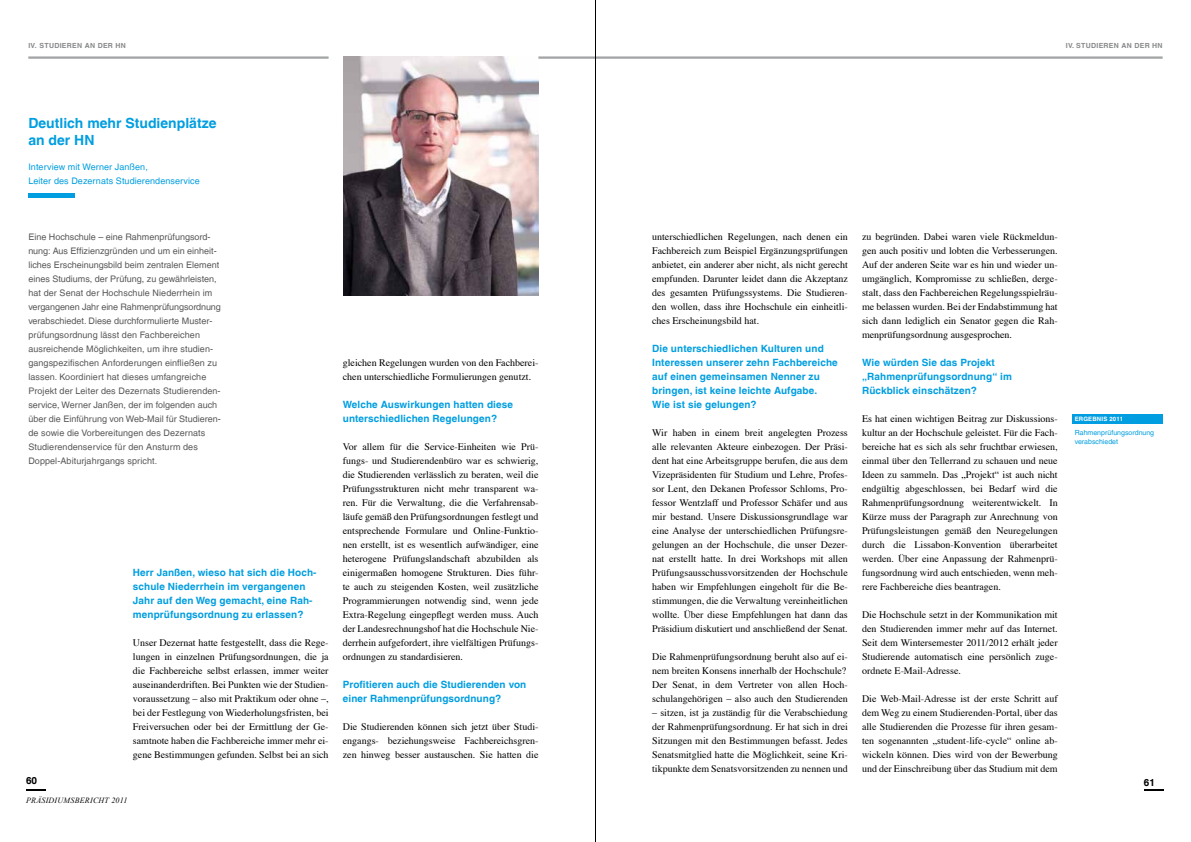
<style>
.page{position:relative;width:1191px;height:842px;background:#fff}
.page>*{position:absolute;margin:0;border:0;box-sizing:border-box;transform-origin:0 0}
.t1{font:700 14px/17.5px "Helvetica LT";color:#009ee0}
.t2{font:10px/14px "Times";color:#000;text-align:justify}
.t3{font:700 10px/14px "Helvetica LT";letter-spacing:.01em;color:#009ee0}
.t4{font:700 10px "Helvetica LT";color:#000}
.t5{font:9px/14px "Helvetica LT";letter-spacing:.01em;color:#58585a}
.t6{font:9px/14px "Helvetica LT";letter-spacing:.01em;color:#009ee0}
.t7{font:italic 8px "Times New Roman";letter-spacing:.03em;color:#000}
.t8{font:700 7px "Helvetica LT";letter-spacing:.04em;color:#87888a}
.t9{font:7px/9.3px "Helvetica LT";color:#009ee0}
.t10{font:700 6px "Helvetica LT";letter-spacing:.03em;color:#fff}
</style>
<div class="page">
<svg style="left:26px;top:789px;width:19px;height:2px"></svg>
<hr style="left:28px;top:57px;width:300px;height:1px;background:#87888a">
<hr style="left:28px;top:58px;width:300px;height:1px;background:#87888a">
<img style="left:343px;top:57px;width:196px;height:239px">
<div style="left:28px;top:193px;width:47px;height:5px;background:#009ee0"></div>
<svg style="left:1144px;top:789px;width:19px;height:2px"></svg>
<div style="left:1071px;top:414px;width:91px;height:10px;background:#009ee0"></div>
<hr style="left:538px;top:57px;width:624px;height:1px;background:#87888a">
<hr style="left:538px;top:58px;width:624px;height:1px;background:#87888a">
<hr style="left:595px;top:0;width:1px;height:842px;background:#000">
<p class="t8" style="left:28px;top:41px;width:17px">IV. studieren</p>
<p class="t8" style="left:85px;top:41px;width:19px">an der</p>
<p class="t8" style="left:116px;top:41px;width:12px">HN</p>
<h1 class="t1" style="left:28px;top:114px;width:190px">Deutlich mehr Studienplätze an der HN</h1>
<p class="t6" style="left:28px;top:160px;width:173px">Interview mit Werner Janßen,<br>Leiter des Dezernats Studierendenservice</p>
<p class="t5" style="left:28px;top:230px;width:194px">Eine Hochschule – eine Rahmenprüfungsord&shy;nung: Aus Effizienzgründen und um ein einheit&shy;liches Erscheinungsbild beim zentralen Element eines Studiums, der Prüfung, zu gewährleisten, hat der Senat der Hochschule Niederrhein im vergangenen Jahr eine Rahmenprüfungsordnung verabschiedet. Diese durchformulierte Muster&shy;prüfungsordnung lässt den Fachbereichen ausreichende Möglichkeiten, um ihre studien&shy;gangspezifischen Anforderungen einfließen zu lassen. Koordiniert hat dieses umfangreiche Projekt der Leiter des Dezernats Studierenden&shy;service, Werner Janßen, der im folgenden auch über die Einführung von Web-Mail für Studieren&shy;de sowie die Vorbereitungen des Dezernats Studierendenservice für den Ansturm des Doppel-Abiturjahrgangs spricht.</p>
<p class="t3" style="left:133px;top:565px;width:185px">Herr Janßen, wieso hat sich die Hoch&shy;schule Niederrhein im vergangenen Jahr auf den Weg gemacht, eine Rah&shy;menprüfungsordnung zu erlassen?</p>
<p class="t2" style="left:133px;top:636px;width:197px">Unser Dezernat hatte festgestellt, dass die Rege&shy;lungen in einzelnen Prüfungsordnungen, die ja die Fachbereiche selbst erlassen, immer weiter auseinanderdriften. Bei Punkten wie der Studien&shy;voraussetzung – also mit Praktikum oder ohne –, bei der Festlegung von Wiederholungsfristen, bei Freiversuchen oder bei der Ermittlung der Ge&shy;samtnote haben die Fachbereiche immer mehr ei&shy;gene Bestimmungen gefunden. Selbst bei an sich</p>
<p class="t4" style="left:26px;top:775px;width:13px">60</p>
<p class="t7" style="left:26px;top:795px;width:103px">PRÄSIDIUMSBERICHT 2011</p>
<p class="t2" style="left:343px;top:356px;width:197px">gleichen Regelungen wurden von den Fachberei&shy;chen unterschiedliche Formulierungen genutzt.</p>
<p class="t3" style="left:343px;top:397px;width:172px">Welche Auswirkungen hatten diese unterschiedlichen Regelungen?</p>
<p class="t2" style="left:343px;top:440px;width:197px">Vor allem für die Service-Einheiten wie Prü&shy;fungs- und Studierendenbüro war es schwierig, die Studierenden verlässlich zu beraten, weil die Prüfungsstrukturen nicht mehr transparent wa&shy;ren. Für die Verwaltung, die die Verfahrensab&shy;läufe gemäß den Prüfungsordnungen festlegt und entsprechende Formulare und Online-Funktio&shy;nen erstellt, ist es wesentlich aufwändiger, eine heterogene Prüfungslandschaft abzubilden als einigermaßen homogene Strukturen. Dies führ&shy;te auch zu steigenden Kosten, weil zusätzliche Programmierungen notwendig sind, wenn jede Extra-Regelung eingepflegt werden muss. Auch der Landesrechnungshof hat die Hochschule Nie&shy;derrhein aufgefordert, ihre vielfältigen Prüfungs&shy;ordnungen zu standardisieren.</p>
<p class="t3" style="left:343px;top:677px;width:185px">Profitieren auch die Studierenden von einer Rahmenprüfungsordnung?</p>
<p class="t2" style="left:343px;top:720px;width:197px">Die Studierenden können sich jetzt über Studi&shy;engangs- beziehungsweise Fachbereichsgren&shy;zen hinweg besser austauschen. Sie hatten die</p>
<p class="t8" style="left:1065px;top:41px;width:17px">IV. studieren</p>
<p class="t8" style="left:1121px;top:41px;width:19px">an der</p>
<p class="t8" style="left:1152px;top:41px;width:12px">HN</p>
<p class="t2" style="left:652px;top:230px;width:197px">unterschiedlichen Regelungen, nach denen ein Fachbereich zum Beispiel Ergänzungsprüfungen anbietet, ein anderer aber nicht, als nicht gerecht empfunden. Darunter leidet dann die Akzeptanz des gesamten Prüfungssystems. Die Studieren&shy;den wollen, dass ihre Hochschule ein einheitli&shy;ches Erscheinungsbild hat.</p>
<p class="t3" style="left:652px;top:341px;width:187px">Die unterschiedlichen Kulturen und Interessen unserer zehn Fachbereiche auf einen gemeinsamen Nenner zu bringen, ist keine leichte Aufgabe.<br>Wie ist sie gelungen?</p>
<p class="t2" style="left:652px;top:426px;width:197px">Wir haben in einem breit angelegten Prozess alle relevanten Akteure einbezogen. Der Präsi&shy;dent hat eine Arbeitsgruppe berufen, die aus dem Vizepräsidenten für Studium und Lehre, Profes&shy;sor Lent, den Dekanen Professor Schloms, Pro&shy;fessor Wentzlaff und Professor Schäfer und aus mir bestand. Unsere Diskussionsgrundlage war eine Analyse der unterschiedlichen Prüfungsre&shy;gelungen an der Hochschule, die unser Dezer&shy;nat erstellt hatte. In drei Workshops mit allen Prüfungsausschussvorsitzenden der Hochschule haben wir Empfehlungen eingeholt für die Be&shy;stimmungen, die die Verwaltung vereinheitlichen wollte. Über diese Empfehlungen hat dann das Präsidium diskutiert und anschließend der Senat.</p>
<p class="t2" style="left:652px;top:650px;width:197px;text-align:left">Die Rahmenprüfungsordnung beruht also auf ei&shy;nem breiten Konsens innerhalb der Hochschule?<br>Der Senat, in dem Vertreter von allen Hoch&shy;schulangehörigen – also auch den Studierenden</p>
<p class="t2" style="left:652px;top:706px;width:197px">– sitzen, ist ja zuständig für die Verabschiedung der Rahmenprüfungsordnung. Er hat sich in drei Sitzungen mit den Bestimmungen befasst. Jedes Senatsmitglied hatte die Möglichkeit, seine Kri&shy;tikpunkte dem Senatsvorsitzenden zu nennen und</p>
<p class="t2" style="left:862px;top:230px;width:197px">zu begründen. Dabei waren viele Rückmeldun&shy;gen auch positiv und lobten die Verbesserungen.<br>Auf der anderen Seite war es hin und wieder un&shy;umgänglich, Kompromisse zu schließen, derge&shy;stalt, dass den Fachbereichen Regelungsspielräu&shy;me belassen wurden. Bei der Endabstimmung hat sich dann lediglich ein Senator gegen die Rah&shy;menprüfungsordnung ausgesprochen.</p>
<p class="t3" style="left:862px;top:355px;width:151px">Wie würden Sie das Projekt „Rahmenprüfungsordnung“ im<br>Rückblick einschätzen?</p>
<p class="t2" style="left:862px;top:412px;width:197px">Es hat einen wichtigen Beitrag zur Diskussions&shy;kultur an der Hochschule geleistet. Für die Fach&shy;bereiche hat es sich als sehr fruchtbar erwiesen, einmal über den Tellerrand zu schauen und neue Ideen zu sammeln. Das „Projekt“ ist auch nicht endgültig abgeschlossen, bei Bedarf wird die Rahmenprüfungsordnung weiterentwickelt. In Kürze muss der Paragraph zur Anrechnung von Prüfungsleistungen gemäß den Neuregelungen durch die Lissabon-Konvention überarbeitet werden. Über eine Anpassung der Rahmenprü&shy;fungsordnung wird auch entschieden, wenn meh&shy;rere Fachbereiche dies beantragen.</p>
<p class="t2" style="left:862px;top:608px;width:197px">Die Hochschule setzt in der Kommunikation mit den Studierenden immer mehr auf das Internet.<br>Seit dem Wintersemester 2011/2012 erhält jeder Studierende automatisch eine persönlich zuge&shy;ordnete E-Mail-Adresse.</p>
<p class="t2" style="left:862px;top:692px;width:197px">Die Web-Mail-Adresse ist der erste Schritt auf dem Weg zu einem Studierenden-Portal, über das alle Studierenden die Prozesse für ihren gesam&shy;ten sogenannten „student-life-cycle“ online ab&shy;wickeln können. Dies wird von der Bewerbung und der Einschreibung über das Studium mit dem</p>
<p class="t10" style="left:1074px;top:415px;width:10px">Ergebnis</p>
<p class="t10" style="left:1109px;top:415px;width:15px">2011</p>
<p class="t9" style="left:1074px;top:428px;width:81px">Rahmenprüfungsordnung verabschiedet</p>
<p class="t4" style="left:1143px;top:776px;width:13px">61</p>
</div>
